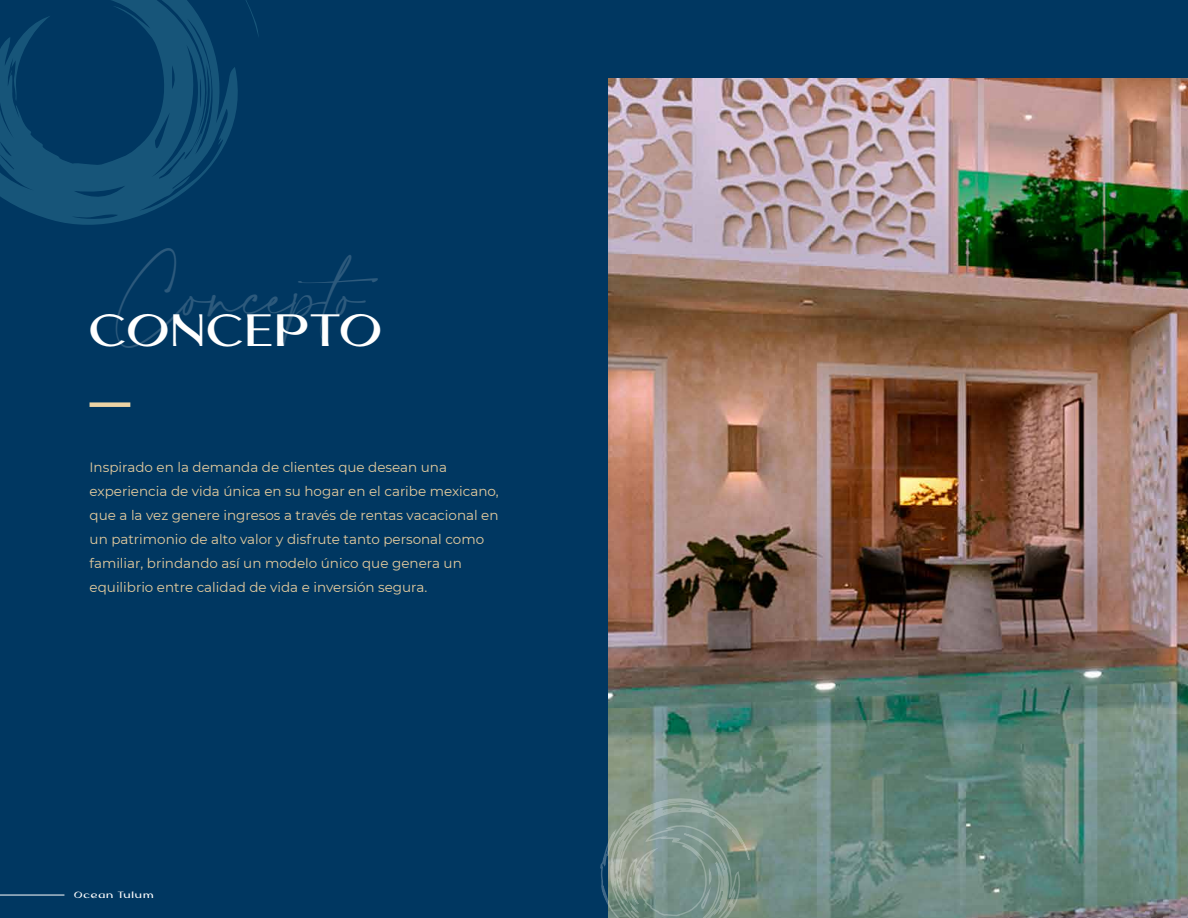
<style>
.page{position:relative;width:1188px;height:918px;background:#003761}
.page>*{position:absolute;margin:0;border:0;box-sizing:border-box;transform-origin:0 0}
.t1{font:49.5px "Amalfi Coast";color:#fff}
.t2{font:45px "KAIVALYA";letter-spacing:.02em;color:#fff}
.t3{font:13.5px/24px "Montserrat";color:#e5cc9e}
.t4{font:9px "KAIVALYA";letter-spacing:.1em;color:#fff}
</style>
<div class="page">
<img style="left:608px;top:79px;width:580px;height:839px">
<div style="left:90px;top:402px;width:40px;height:5px;background:#edd4a5"></div>
<hr style="left:0;top:895px;width:64px;height:1px;background:#fff">
<svg style="left:600px;top:795px;width:150px;height:123px;background:#7d938b"></svg>
<svg style="left:0;top:0;width:259px;height:225px"></svg>
<h1 class="t1" style="left:117px;top:269px;width:290px">Concepto</h1>
<h2 class="t2" style="left:90px;top:303px;width:294px">CONCEPTO</h2>
<p class="t3" style="left:90px;top:455px;width:411px">Inspirado en la demanda de clientes que desean una experiencia de vida única en su hogar en el caribe mexicano, que a la vez genere ingresos a través de rentas vacacional en un patrimonio de alto valor y disfrute tanto personal como familiar, brindando así un modelo único que genera un equilibrio entre calidad de vida e inversión segura.</p>
<p class="t4" style="left:74px;top:889px;width:81px">Ocean Tulum</p>
</div>
